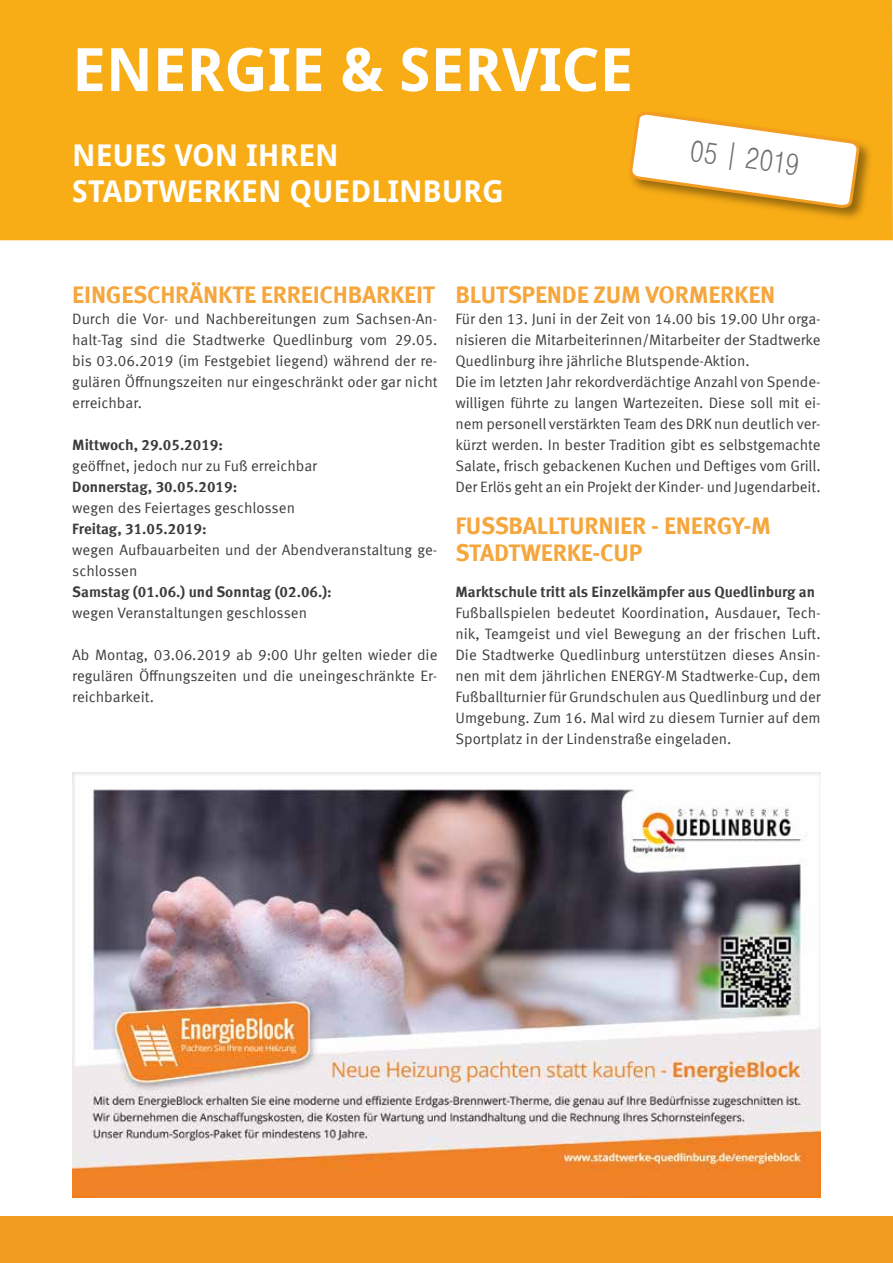
<style>
.page{position:relative;width:893px;height:1263px;background:#fff}
.page>*{position:absolute;margin:0;border:0;box-sizing:border-box;transform-origin:0 0}
.t1{font:700 60px "Droid Sans";color:#fff}
.t2{font:700 30px/36px "Droid Sans";color:#fff}
.t3{font:30px "Dotum";color:#706f6f;scale:.8 1}
.t4{font:700 24px/27px "Meta Offc Pro";letter-spacing:-.01em;color:#f5a63c}
.t5{font:15px/21px "Meta Offc Pro Norm";letter-spacing:-.005em;color:#3c3c3b;text-align:justify}
.t6{font:700 15px "Meta Offc Pro";color:#3c3c3b}
</style>
<div class="page">
<div style="left:0;top:0;width:893px;height:240px;background:#f8ad16"></div>
<div style="left:628px;top:110px;width:245px;height:112px;background:#000;opacity:.4"></div>
<svg style="left:628px;top:107px;width:233px;height:105px"></svg>
<div style="left:0;top:1216px;width:893px;height:47px;background:#f39c22"></div>
<img style="left:72px;top:772px;width:749px;height:425px">
<h1 class="t1" style="left:72px;top:31px;width:562px">ENERGIE &amp; SERVICE</h1>
<h2 class="t2" style="left:72px;top:138px;width:433px">NEUES VON IHREN<br>STADTWERKEN QUEDLINBURG</h2>
<h2 class="t3" style="left:692px;top:135px;width:139px;rotate:8deg">05 | 2019</h2>
<h3 class="t4" style="left:72px;top:280px;width:364px">EINGESCHRÄNKTE ERREICHBARKEIT</h3>
<p class="t5" style="left:72px;top:308px;width:367px">Durch die Vor- und Nachbereitungen zum Sachsen-An&shy;halt-Tag sind die Stadtwerke Quedlinburg vom 29.05. bis 03.06.2019 (im Festgebiet liegend) während der re&shy;gulären Öffnungszeiten nur eingeschränkt oder gar nicht erreichbar.</p>
<p class="t6" style="left:72px;top:433px;width:152px">Mittwoch, 29.05.2019:</p>
<p class="t5" style="left:72px;top:455px;width:246px">geöffnet, jedoch nur zu Fuß erreichbar</p>
<p class="t6" style="left:72px;top:475px;width:166px">Donnerstag, 30.05.2019:</p>
<p class="t5" style="left:72px;top:497px;width:224px">wegen des Feiertages geschlossen</p>
<p class="t6" style="left:72px;top:517px;width:136px">Freitag, 31.05.2019:</p>
<p class="t5" style="left:72px;top:539px;width:367px">wegen Aufbauarbeiten und der Abendveranstaltung ge&shy;schlossen</p>
<p class="t6" style="left:72px;top:580px;width:261px">Samstag (01.06.) und Sonntag (02.06.):</p>
<p class="t5" style="left:72px;top:602px;width:236px">wegen Veranstaltungen geschlossen</p>
<p class="t5" style="left:72px;top:644px;width:367px">Ab Montag, 03.06.2019 ab 9:00 Uhr gelten wieder die regulären Öffnungszeiten und die uneingeschränkte Er&shy;reichbarkeit.</p>
<h3 class="t4" style="left:455px;top:280px;width:321px">BLUTSPENDE ZUM VORMERKEN</h3>
<p class="t5" style="left:455px;top:308px;width:367px;text-align:left">Für den 13. Juni in der Zeit von 14.00 bis 19.00 Uhr orga&shy;nisieren die Mitarbeiterinnen/Mitarbeiter der Stadtwerke Quedlinburg ihre jährliche Blutspende-Aktion.<br>Die im letzten Jahr rekordverdächtige Anzahl von Spende&shy;willigen führte zu langen Wartezeiten. Diese soll mit ei&shy;nem personell verstärkten Team des DRK nun deutlich ver&shy;kürzt werden. In bester Tradition gibt es selbstgemachte Salate, frisch gebackenen Kuchen und Deftiges vom Grill.<br>Der Erlös geht an ein Projekt der Kinder- und Jugendarbeit.</p>
<h3 class="t4" style="left:455px;top:511px;width:317px">FUSSBALLTURNIER - ENERGY-M<br>STADTWERKE-CUP</h3>
<p class="t6" style="left:455px;top:580px;width:361px">Marktschule tritt als Einzelkämpfer aus Quedlinburg an</p>
<p class="t5" style="left:455px;top:602px;width:367px">Fußballspielen bedeutet Koordination, Ausdauer, Tech&shy;nik, Teamgeist und viel Bewegung an der frischen Luft.<br>Die Stadtwerke Quedlinburg unterstützen dieses Ansin&shy;nen mit dem jährlichen ENERGY-M Stadtwerke-Cup, dem Fußballturnier für Grundschulen aus Quedlinburg und der Umgebung. Zum 16. Mal wird zu diesem Turnier auf dem Sportplatz in der Lindenstraße eingeladen.</p>
</div>
